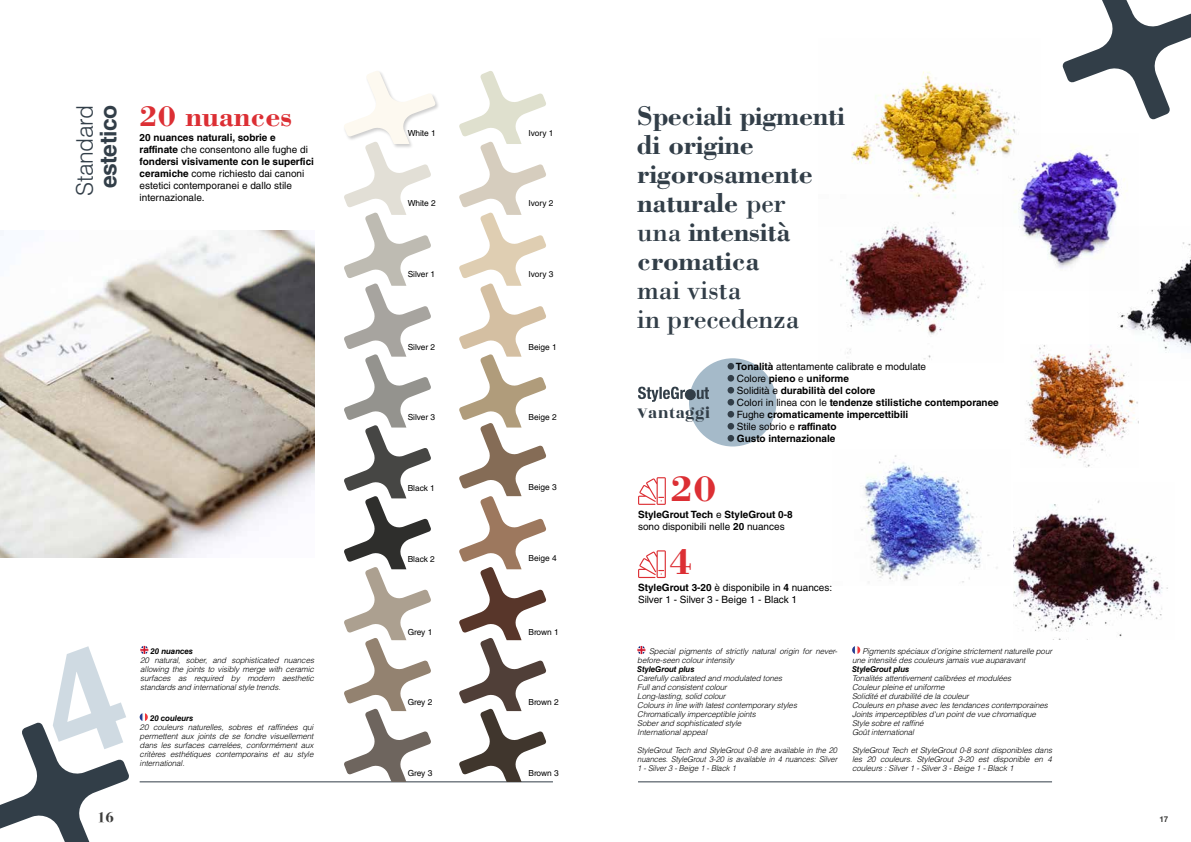
<style>
.page{position:relative;width:1191px;height:842px;background:#fff}
.page>*{position:absolute;margin:0;border:0;box-sizing:border-box;transform-origin:0 0}
.t1{font:700 37.5px "Bodoni Std";color:#dc2f34}
.t2{font:700 30px "Bodoni Std";color:#dc2f34}
.t3{font:700 28px/29px "Bodoni Std";letter-spacing:-.01em;color:#323e48}
.t4{font:28px/29px "Bodoni Std";letter-spacing:-.01em;color:#323e48}
.t5{font:300 22.9px "Helvetica LT Std";letter-spacing:-.02em;color:#323e48}
.t6{font:700 22.9px "Helvetica LT Std";letter-spacing:-.02em;color:#323e48}
.t7{font:17px "Rozha One";letter-spacing:.02em;color:#323e48}
.t8{font:700 15px "Bodoni Svty Two ITCTT";color:#3c3c3b}
.t9{font:700 10px/12px "Helvetica LT Std";color:#000}
.t10{font:10px/12px "Helvetica LT Std";color:#000}
.t11{font:8.4px "Helvetica LT Std";color:#000}
.t12{font:italic 300 8px/9px "Helvetica LT Std";letter-spacing:-.01em;color:#000}
.t13{font:italic 300 8px/9px "Helvetica LT Std";letter-spacing:-.01em;color:#000;text-align:justify;scale:.95 1}
.t14{font:italic 700 8px "Helvetica LT Std";letter-spacing:-.01em;color:#000}
.t15{font:700 8px "Helvetica Neue";color:#3c3c3b}
.s1{font-weight:700}
.s2{font-weight:400}
</style>
<div class="page">
<svg style="left:1062px;top:0;width:129px;height:120px"></svg>
<hr style="left:140px;top:782px;width:413px;height:1px;background:#323e48">
<hr style="left:638px;top:782px;width:414px;height:1px;background:#323e48">
<img style="left:0;top:231px;width:314px;height:326px">
<img style="left:830px;top:226px;width:154px;height:133px">
<img style="left:1026px;top:345px;width:112px;height:123px">
<img style="left:851px;top:71px;width:169px;height:144px">
<img style="left:1002px;top:133px;width:126px;height:135px">
<svg style="left:637px;top:646px;width:8px;height:8px"></svg>
<svg style="left:852px;top:646px;width:8px;height:8px"></svg>
<div style="left:689px;top:358px;width:87px;height:88px;background:#a5bac9;border-radius:50%"></div>
<div style="left:727px;top:363px;width:7px;height:7px;background:#323e48;border-radius:50%"></div>
<div style="left:727px;top:375px;width:7px;height:7px;background:#323e48;border-radius:50%"></div>
<div style="left:727px;top:387px;width:7px;height:7px;background:#323e48;border-radius:50%"></div>
<div style="left:727px;top:399px;width:7px;height:7px;background:#323e48;border-radius:50%"></div>
<div style="left:727px;top:411px;width:7px;height:7px;background:#323e48;border-radius:50%"></div>
<div style="left:727px;top:423px;width:7px;height:7px;background:#323e48;border-radius:50%"></div>
<div style="left:727px;top:435px;width:7px;height:7px;background:#323e48;border-radius:50%"></div>
<svg style="left:459px;top:71px;width:87px;height:711px"></svg>
<img style="left:1089px;top:227px;width:102px;height:153px">
<img style="left:1013px;top:500px;width:155px;height:139px">
<img style="left:861px;top:455px;width:137px;height:128px">
<svg style="left:638px;top:477px;width:28px;height:28px"></svg>
<svg style="left:638px;top:550px;width:28px;height:28px"></svg>
<div style="left:343px;top:70px;width:97px;height:79px;background:#000;opacity:.2"></div>
<svg style="left:343px;top:71px;width:93px;height:711px"></svg>
<svg style="left:140px;top:646px;width:8px;height:8px"></svg>
<svg style="left:140px;top:713px;width:8px;height:8px"></svg>
<svg style="left:638px;top:387px;width:71px;height:15px"></svg>
<svg style="left:0;top:722px;width:129px;height:120px"></svg>
<h3 class="t5" style="left:70px;top:196px;width:92px;rotate:-90deg">Standard</h3>
<h3 class="t6" style="left:94px;top:188px;width:84px;rotate:-90deg">estetico</h3>
<h2 class="t2" style="left:140px;top:97px;width:154px">20 nuances</h2>
<p class="t10" style="left:140px;top:132px;width:176px"><span class="s1">20 nuances naturali, sobrie e raffinate</span> che consentono alle fughe di <span class="s1">fondersi visivamente con le superfici ceramiche</span> come richiesto dai canoni estetici contemporanei e dallo stile internazionale.</p>
<p class="t14" style="left:150px;top:646px;width:44px">20 nuances</p>
<p class="t12" style="left:140px;top:656px;width:175px;text-align:justify">20 natural, sober, and sophisticated nuances allowing the joints to visibly merge with ceramic surfaces as required by modern aesthetic standards and international style trends.</p>
<p class="t14" style="left:150px;top:713px;width:45px">20 couleurs</p>
<p class="t12" style="left:140px;top:723px;width:175px;text-align:justify">20 couleurs naturelles, sobres et raffinées qui permettent aux joints de se fondre visuellement dans les surfaces carrelées, conformément aux critères esthétiques contemporains et au style international.</p>
<p class="t11" style="left:408px;top:128px;width:29px">White 1</p>
<p class="t11" style="left:408px;top:198px;width:29px">White 2</p>
<p class="t11" style="left:408px;top:269px;width:29px">Silver 1</p>
<p class="t11" style="left:408px;top:342px;width:29px">Silver 2</p>
<p class="t11" style="left:408px;top:412px;width:29px">Silver 3</p>
<p class="t11" style="left:408px;top:483px;width:29px">Black 1</p>
<p class="t11" style="left:408px;top:554px;width:29px">Black 2</p>
<p class="t11" style="left:408px;top:627px;width:26px">Grey 1</p>
<p class="t11" style="left:408px;top:697px;width:26px">Grey 2</p>
<p class="t11" style="left:408px;top:768px;width:26px">Grey 3</p>
<p class="t11" style="left:528px;top:128px;width:27px">Ivory 1</p>
<p class="t11" style="left:528px;top:198px;width:27px">Ivory 2</p>
<p class="t11" style="left:528px;top:269px;width:27px">Ivory 3</p>
<p class="t11" style="left:528px;top:342px;width:30px">Beige 1</p>
<p class="t11" style="left:528px;top:412px;width:30px">Beige 2</p>
<p class="t11" style="left:528px;top:482px;width:30px">Beige 3</p>
<p class="t11" style="left:528px;top:553px;width:30px">Beige 4</p>
<p class="t11" style="left:528px;top:627px;width:32px">Brown 1</p>
<p class="t11" style="left:528px;top:697px;width:32px">Brown 2</p>
<p class="t11" style="left:528px;top:768px;width:32px">Brown 3</p>
<h3 class="t3" style="left:637px;top:100px;width:209px">Speciali pigmenti di origine rigorosamente naturale <span class="s2">per<br>una</span> intensità cromatica</h3>
<h3 class="t4" style="left:637px;top:275px;width:164px">mai vista<br>in precedenza</h3>
<h3 class="t7" style="left:637px;top:401px;width:74px">Vantaggi</h3>
<h1 class="t1" style="left:670px;top:465px;width:47px">20</h1>
<p class="t9" style="left:736px;top:360px;width:264px">Tonalità <span class="s2">attentamente calibrate e modulate<br>Colore</span> pieno <span class="s2">e</span> uniforme<br><span class="s2">Solidità e</span> durabilità del colore<br><span class="s2">Colori in linea con le</span> tendenze stilistiche contemporanee <span class="s2">Fughe</span> cromaticamente impercettibili<br><span class="s2">Stile sobrio e</span> raffinato<br>Gusto internazionale</p>
<p class="t9" style="left:638px;top:508px;width:156px">StyleGrout Tech <span class="s2">e</span> StyleGrout 0-8 <span class="s2">sono disponibili nelle</span> 20 <span class="s2">nuances</span></p>
<h1 class="t1" style="left:669px;top:539px;width:24px">4</h1>
<p class="t10" style="left:638px;top:581px;width:196px"><span class="s1">StyleGrout 3-20</span> è disponibile in <span class="s1">4</span> nuances:<br>Silver 1 - Silver 3 - Beige 1 - Black 1</p>
<p class="t12" style="left:637px;top:647px;width:202px;text-indent:12px">Special pigments of strictly natural origin for never&shy;before-seen colour intensity</p>
<p class="t14" style="left:637px;top:664px;width:59px">StyleGrout plus</p>
<p class="t12" style="left:637px;top:674px;width:161px">Carefully calibrated and modulated tones<br>Full and consistent colour<br>Long-lasting, solid colour<br>Colours in line with latest contemporary styles Chromatically imperceptible joints<br>Sober and sophisticated style<br>International appeal</p>
<p class="t13" style="left:637px;top:746px;width:212px">StyleGrout Tech and StyleGrout 0-8 are available in the 20 nuances. StyleGrout 3-20 is available in 4 nuances: Silver 1 - Silver 3 - Beige 1 - Black 1</p>
<p class="t12" style="left:852px;top:647px;width:201px;text-indent:10px">Pigments spéciaux d’origine strictement naturelle pour une intensité des couleurs jamais vue auparavant</p>
<p class="t14" style="left:852px;top:664px;width:59px">StyleGrout plus</p>
<p class="t12" style="left:852px;top:674px;width:197px">Tonalités attentivement calibrées et modulées<br>Couleur pleine et uniforme<br>Solidité et durabilité de la couleur<br>Couleurs en phase avec les tendances contemporaines Joints imperceptibles d'un point de vue chromatique Style sobre et raffiné<br>Goût international</p>
<p class="t12" style="left:852px;top:746px;width:201px;text-align:justify">StyleGrout Tech et StyleGrout 0-8 sont disponibles dans les 20 couleurs. StyleGrout 3-20 est disponible en 4 couleurs : Silver 1 - Silver 3 - Beige 1 - Black 1</p>
<h3 class="t8" style="left:97px;top:804px;width:18px">16</h3>
<p class="t15" style="left:1159px;top:813px;width:10px">17</p>
</div>
